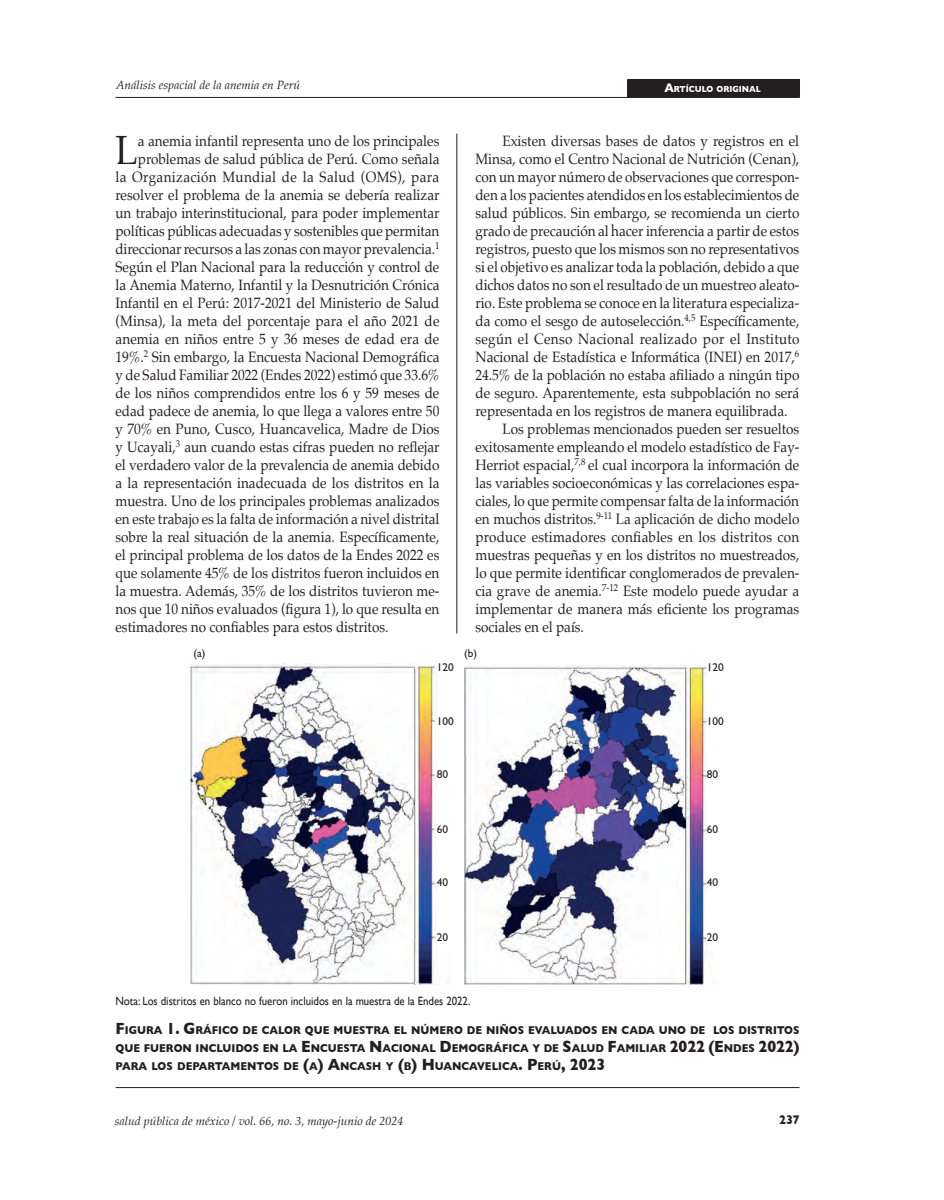
<style>
.page{position:relative;width:944px;height:1200px;background:#fff}
.page>*{position:absolute;margin:0;border:0;box-sizing:border-box;transform-origin:0 0}
.PRIMER_PARRAFO{font:40.8px "Palatino";color:#231f20;scale:.9 1}
.TEXTO_2{font:15px/18px "Palatino";color:#231f20;text-align:justify;scale:.9 1}
.PRIMER_PARRAFO-2{font:15px "Palatino";color:#231f20;scale:.9 1}
.PRIMER_PARRAFO-3{font:15px "Palatino";letter-spacing:.025em;color:#231f20;scale:.9 1}
.t1{font:700 12.75px "Gill Sans";color:#231f20;scale:.9 1}
.t2{font:italic 12px "Palatino";color:#231f20}
.CUADROS{font:12px "Gill Sans";color:#231f20;scale:.9 1}
.TIT_FIGURA{font:700 11.55px/18px "Gill Sans";color:#231f20;text-align:justify;scale:.9 1}
.t3{font:11.4px "Gill Sans";color:#231f20}
.t4{font:700 8.85px "Gill Sans";color:#fff;scale:.9 1}
.s1{font-size:12.75px}
.s2{font-size:16.5px}
</style>
<div class="page">
<div style="left:627px;top:80px;width:172px;height:17px;background:#231f20"></div>
<hr style="left:116px;top:97px;width:684px;height:1px;background:#231f20">
<hr style="left:116px;top:1087px;width:684px;height:1px;background:#231f20">
<img style="left:191px;top:663px;width:246px;height:321px">
<img style="left:464px;top:664px;width:243px;height:320px">
<hr style="left:457px;top:134px;width:1px;height:499px;background:#231f20">
<p class="t2" style="left:116px;top:75px;width:186px">Análisis espacial de la anemia en Perú</p>
<p class="t4" style="left:664px;top:82px;width:109px"><span class="s1">A</span>RTÍCULO ORIGINAL</p>
<p class="PRIMER_PARRAFO" style="left:116px;top:116px;width:26px">L</p>
<p class="PRIMER_PARRAFO-2" style="left:138px;top:128px;width:336px">a anemia infantil representa uno de los principales</p>
<p class="PRIMER_PARRAFO-2" style="left:138px;top:146px;width:336px">problemas de salud pública de Perú. Como señala</p>
<p class="PRIMER_PARRAFO-3" style="left:116px;top:164px;width:361px">la Organización Mundial de la Salud (OMS), para</p>
<p class="PRIMER_PARRAFO-2" style="left:116px;top:182px;width:361px">resolver el problema de la anemia se debería realizar</p>
<p class="PRIMER_PARRAFO-2" style="left:116px;top:200px;width:361px">un trabajo interinstitucional, para poder implementar</p>
<p class="PRIMER_PARRAFO-2" style="left:116px;top:218px;width:361px">políticas públicas adecuadas y sostenibles que permitan</p>
<p class="PRIMER_PARRAFO-2" style="left:116px;top:236px;width:361px">direccionar recursos a las zonas con mayor prevalencia.<sup>1</sup></p>
<p class="PRIMER_PARRAFO-2" style="left:116px;top:254px;width:361px">Según el Plan Nacional para la reducción y control de</p>
<p class="PRIMER_PARRAFO-2" style="left:116px;top:272px;width:361px">la Anemia Materno, Infantil y la Desnutrición Crónica</p>
<p class="PRIMER_PARRAFO-2" style="left:116px;top:290px;width:361px">Infantil en el Perú: 2017-2021 del Ministerio de Salud</p>
<p class="PRIMER_PARRAFO-2" style="left:116px;top:308px;width:361px">(Minsa), la meta del porcentaje para el año 2021 de</p>
<p class="PRIMER_PARRAFO-2" style="left:116px;top:326px;width:361px">anemia en niños entre 5 y 36 meses de edad era de</p>
<p class="PRIMER_PARRAFO-2" style="left:116px;top:344px;width:361px">19%.<sup>2</sup> Sin embargo, la Encuesta Nacional Demográfica</p>
<p class="PRIMER_PARRAFO-2" style="left:116px;top:362px;width:361px">y de Salud Familiar 2022 (Endes 2022) estimó que 33.6%</p>
<p class="PRIMER_PARRAFO-2" style="left:116px;top:380px;width:361px">de los niños comprendidos entre los 6 y 59 meses de</p>
<p class="PRIMER_PARRAFO-2" style="left:116px;top:398px;width:361px">edad padece de anemia, lo que llega a valores entre 50</p>
<p class="PRIMER_PARRAFO-2" style="left:116px;top:416px;width:361px">y 70% en Puno, Cusco, Huancavelica, Madre de Dios</p>
<p class="PRIMER_PARRAFO-2" style="left:116px;top:434px;width:361px">y Ucayali,<sup>3</sup> aun cuando estas cifras pueden no reflejar</p>
<p class="PRIMER_PARRAFO-2" style="left:116px;top:452px;width:361px">el verdadero valor de la prevalencia de anemia debido</p>
<p class="PRIMER_PARRAFO-2" style="left:116px;top:470px;width:361px">a la representación inadecuada de los distritos en la</p>
<p class="PRIMER_PARRAFO-2" style="left:116px;top:488px;width:361px">muestra. Uno de los principales problemas analizados</p>
<p class="PRIMER_PARRAFO-2" style="left:116px;top:506px;width:361px">en este trabajo es la falta de información a nivel distrital</p>
<p class="PRIMER_PARRAFO-2" style="left:116px;top:524px;width:361px">sobre la real situación de la anemia. Específicamente,</p>
<p class="PRIMER_PARRAFO-2" style="left:116px;top:542px;width:361px">el principal problema de los datos de la Endes 2022 es</p>
<p class="PRIMER_PARRAFO-2" style="left:116px;top:560px;width:361px">que solamente 45% de los distritos fueron incluidos en</p>
<p class="PRIMER_PARRAFO-2" style="left:116px;top:578px;width:361px">la muestra. Además, 35% de los distritos tuvieron me-</p>
<p class="PRIMER_PARRAFO-2" style="left:116px;top:596px;width:361px">nos que 10 niños evaluados (figura 1), lo que resulta en</p>
<p class="PRIMER_PARRAFO-2" style="left:116px;top:614px;width:305px">estimadores no confiables para estos distritos.</p>
<p class="TEXTO_2" style="left:475px;top:132px;width:362px;text-indent:27px">Existen diversas bases de datos y registros en el Minsa, como el Centro Nacional de Nutrición (Cenan), con un mayor número de observaciones que correspon&shy;den a los pacientes atendidos en los establecimientos de salud públicos. Sin embargo, se recomienda un cierto grado de precaución al hacer inferencia a partir de estos registros, puesto que los mismos son no representativos si el objetivo es analizar toda la población, debido a que dichos datos no son el resultado de un muestreo aleato&shy;rio. Este problema se conoce en la literatura especializa&shy;da como el sesgo de autoselección.<sup>4,5</sup> Específicamente, según el Censo Nacional realizado por el Instituto Nacional de Estadística e Informática (INEI) en 2017,<sup>6<br></sup>24.5% de la población no estaba afiliado a ningún tipo de seguro. Aparentemente, esta subpoblación no será representada en los registros de manera equilibrada.</p>
<p class="TEXTO_2" style="left:475px;top:420px;width:361px;text-indent:27px">Los problemas mencionados pueden ser resueltos exitosamente empleando el modelo estadístico de Fay-Herriot espacial,<sup>7,8</sup> el cual incorpora la información de las variables socioeconómicas y las correlaciones espa&shy;ciales, lo que permite compensar falta de la información en muchos distritos.<sup>9-11</sup> La aplicación de dicho modelo produce estimadores confiables en los distritos con muestras pequeñas y en los distritos no muestreados, lo que permite identificar conglomerados de prevalen&shy;cia grave de anemia.<sup>7-12</sup> Este modelo puede ayudar a implementar de manera más eficiente los programas sociales en el país.</p>
<p class="t3" style="left:193px;top:646px;width:14px">(a)</p>
<p class="t3" style="left:464px;top:646px;width:14px">(b)</p>
<p class="t3" style="left:437px;top:660px;width:18px">120</p>
<p class="t3" style="left:707px;top:660px;width:18px">120</p>
<p class="t3" style="left:437px;top:714px;width:18px">100</p>
<p class="t3" style="left:707px;top:714px;width:18px">100</p>
<p class="t3" style="left:437px;top:767px;width:13px">80</p>
<p class="t3" style="left:707px;top:767px;width:13px">80</p>
<p class="t3" style="left:437px;top:822px;width:13px">60</p>
<p class="t3" style="left:707px;top:822px;width:13px">60</p>
<p class="t3" style="left:437px;top:875px;width:13px">40</p>
<p class="t3" style="left:707px;top:875px;width:13px">40</p>
<p class="t3" style="left:437px;top:930px;width:13px">20</p>
<p class="t3" style="left:707px;top:930px;width:13px">20</p>
<p class="CUADROS" style="left:116px;top:993px;width:396px">Nota: Los distritos en blanco no fueron incluidos en la muestra de la Endes 2022.</p>
<p class="TIT_FIGURA" style="left:116px;top:1020px;width:761px"><span class="s2">F</span>IGURA <span class="s2">1. G</span> RÁFICO DE CALOR QUE MUESTRA EL NÚMERO DE NIÑOS EVALUADOS EN CADA UNO DE LOS DISTRITOS QUE FUERON INCLUIDOS EN LA <span class="s2">E</span> NCUESTA <span class="s2">N</span>ACIONAL <span class="s2">D</span>EMOGRÁFICA Y DE <span class="s2">S</span>ALUD <span class="s2">F</span>AMILIAR <span class="s2">2022 (E</span> NDES <span class="s2">2022)<br></span>PARA LOS DEPARTAMENTOS DE <span class="s2">(</span>A<span class="s2">) A</span>NCASH Y <span class="s2">(</span>B<span class="s2">) H</span> UANCAVELICA<span class="s2">. P</span> ERÚ<span class="s2">, 2023</span></p>
<p class="t2" style="left:115px;top:1110px;width:290px">salud pública de méxico / vol. 66, no. 3, mayo-junio de 2024</p>
<p class="t1" style="left:779px;top:1109px;width:24px">237</p>
</div>
